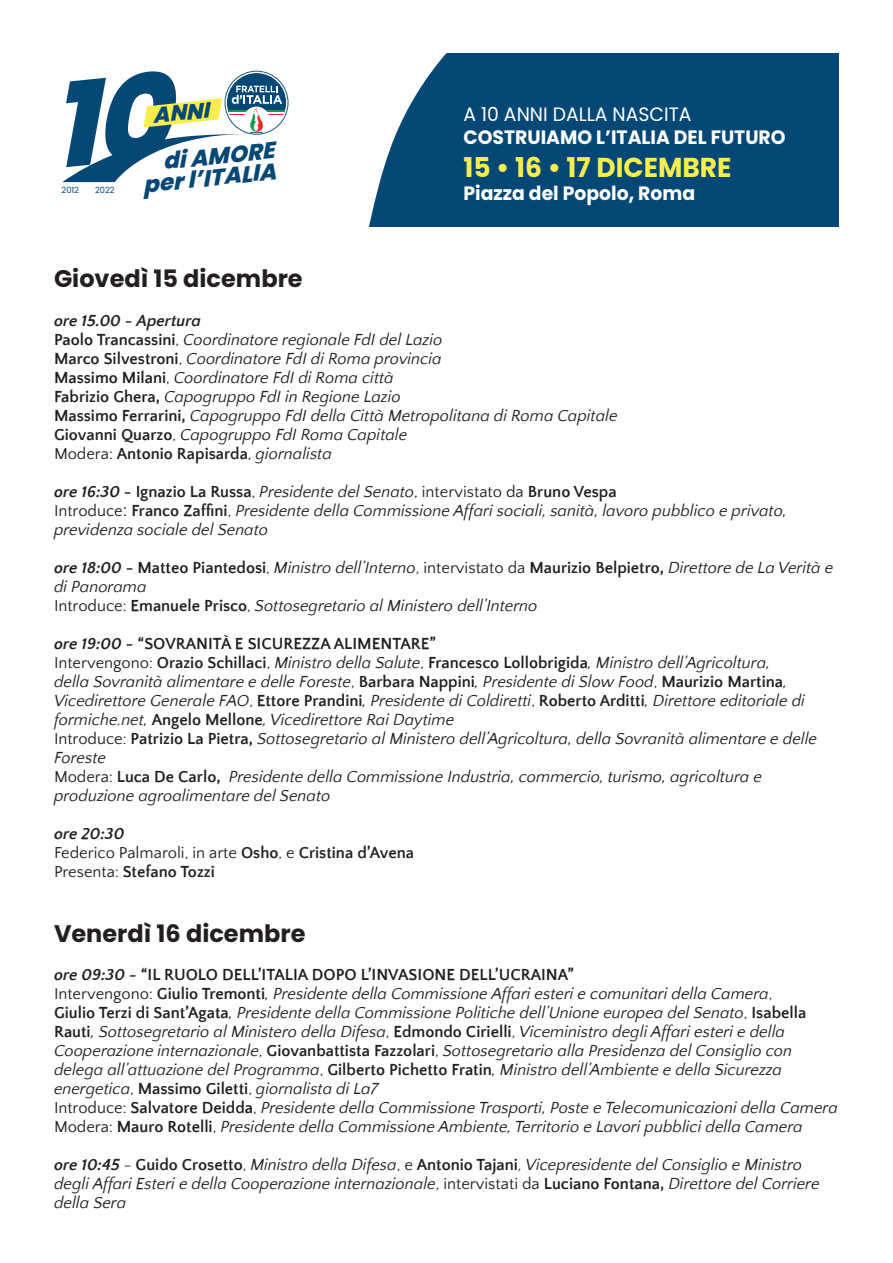
<style>
.page{position:relative;width:893px;height:1263px;background:#fff}
.page>*{position:absolute;margin:0;border:0;box-sizing:border-box;transform-origin:0 0}
.t1{font:700 27.3px "Poppins";color:#f8ed4f}
.t2{font:700 24px "Poppins";color:#231f20}
.t3{font:italic 800 22.8px "Poppins";color:#064875}
.t4{font:italic 800 21.6px "Poppins";color:#064875}
.t5{font:700 19.35px "Poppins";color:#fff}
.t6{font:19.35px "Poppins";color:#fff}
.t7{font:italic 16.5px/18.9px "Quattrocento Sans";color:#231f20}
.t8{font:16.5px/19px "Quattrocento Sans";color:#231f20}
.t9{font:8.55px "Poppins";color:#064875}
.s1{font-weight:700}
.s2{font-weight:700;font-style:normal}
.s3{font-style:normal}
.s4{font-family:"Arial";font-style:normal}
.s5{font-weight:700;font-style:italic}
</style>
<div class="page">
<svg style="left:369px;top:53px;width:470px;height:173px;background:#18557f"></svg>
<svg style="left:62px;top:70px;width:227px;height:112px"></svg>
<p class="t9" style="left:62px;top:185px;width:19px">2012</p>
<p class="t9" style="left:95px;top:185px;width:21px">2022</p>
<h3 class="t4" style="left:151px;top:103px;width:58px;rotate:-6deg">ANNI</h3>
<h3 class="t3" style="left:161px;top:148px;width:113px;rotate:-6deg">di AMORE</h3>
<h3 class="t3" style="left:141px;top:172px;width:135px;rotate:-6deg">per l’ITALIA</h3>
<p class="t6" style="left:463px;top:103px;width:230px">A 10 ANNI DALLA NASCITA</p>
<p class="t5" style="left:463px;top:126px;width:324px">COSTRUIAMO L’ITALIA DEL FUTURO</p>
<h1 class="t1" style="left:463px;top:151px;width:270px">15 • 16 • 17 DICEMBRE</h1>
<p class="t5" style="left:463px;top:182px;width:233px">Piazza del Popolo, Roma</p>
<h2 class="t2" style="left:54px;top:265px;width:250px">Giovedì 15 dicembre</h2>
<p class="t7" style="left:54px;top:312px;width:565px"><span class="s1">ore 15.00</span> <span class="s2">-</span> <span class="s1">Apertura<br></span><span class="s2">Paolo Trancassini</span><span class="s3">,</span> Coordinatore regionale FdI del Lazio<br><span class="s2">Marco Silvestroni</span><span class="s3">,</span> Coordinatore FdI di Roma provincia<br><span class="s2">Massimo Milani</span><span class="s3">,</span> Coordinatore FdI di Roma città<br><span class="s2">Fabrizio Ghera,</span> Capogruppo FdI in Regione Lazio<br><span class="s2">Massimo Ferrarini,</span> Capogruppo FdI della Città Metropolitana di Roma Capitale <span class="s2">Giovanni Quarzo</span><span class="s3">,</span> Capogruppo FdI Roma Capitale<br><span class="s3">Modera:</span> <span class="s2">Antonio Rapisarda</span><span class="s3">,</span> giornalista</p>
<p class="t7" style="left:54px;top:483px;width:734px"><span class="s1">ore 16:30</span> <span class="s2">- Ignazio La Russa</span><span class="s3">,</span> Presidente del Senato<span class="s3">, intervistato da</span> <span class="s2">Bruno Vespa<br></span><span class="s3">Introduce</span><span class="s4">:</span> <span class="s2">Franco Zaffini</span><span class="s3">,</span> Presidente della Commissione Affari sociali, sanità, lavoro pubblico e privato, previdenza sociale del Senato</p>
<p class="t7" style="left:54px;top:559px;width:781px"><span class="s1">ore 18:00</span> <span class="s2">- Matteo Piantedosi</span><span class="s3">,</span> Ministro dell’Interno<span class="s3">, intervistato da</span> <span class="s2">Maurizio Belpietro,</span> Direttore de La Verità e di Panorama<br><span class="s3">Introduce:</span> <span class="s2">Emanuele Prisco</span><span class="s3">,</span> Sottosegretario al Ministero dell’Interno</p>
<p class="t7" style="left:54px;top:634px;width:765px"><span class="s1">ore 19:00 -</span> <span class="s2">“SOVRANITÀ E SICUREZZA ALIMENTARE”<br></span><span class="s3">Intervengono:</span> <span class="s2">Orazio Schillaci</span><span class="s3">,</span> Ministro della Salute<span class="s3">,</span> <span class="s2">Francesco Lollobrigida</span>, Ministro dell’Agricoltura,<br>della Sovranità alimentare e delle Foreste<span class="s3">,</span> <span class="s2">Barbara Nappini</span>, Presidente di Slow Food<span class="s3">,</span> <span class="s2">Maurizio Martina</span>, Vicedirettore Generale FAO<span class="s3">,</span> <span class="s2">Ettore Prandini</span>, Presidente di Coldiretti<span class="s3">,</span> <span class="s2">Roberto Arditti</span>, Direttore editoriale di formiche.net, <span class="s2">Angelo Mellone</span>, Vicedirettore Rai Daytime<br><span class="s3">Introduce:</span> <span class="s2">Patrizio La Pietra,</span> Sottosegretario al Ministero dell’Agricoltura, della Sovranità alimentare e delle Foreste<br><span class="s3">Modera:</span> <span class="s2">Luca De Carlo,</span> Presidente della Commissione Industria, commercio, turismo, agricoltura e produzione agroalimentare del Senato</p>
<p class="t8" style="left:54px;top:824px;width:362px"><span class="s5">ore 20:30<br></span>Federico Palmaroli, in arte <span class="s1">Osho</span>, e <span class="s1">Cristina d’Avena<br></span>Presenta: <span class="s1">Stefano Tozzi</span></p>
<h2 class="t2" style="left:54px;top:920px;width:253px">Venerdì 16 dicembre</h2>
<p class="t7" style="left:54px;top:966px;width:785px"><span class="s1">ore 09:30 -</span> <span class="s2">“IL RUOLO DELL’ITALIA DOPO L’INVASIONE DELL’UCRAINA”<br></span><span class="s3">Intervengono:</span> <span class="s2">Giulio Tremonti</span>, Presidente della Commissione Affari esteri e comunitari della Camera<span class="s3">,<br></span><span class="s2">Giulio Terzi di Sant’Agata</span>, Presidente della Commissione Politiche dell’Unione europea del Senato<span class="s3">,</span> <span class="s2">Isabella Rauti</span>, Sottosegretario al Ministero della Difesa<span class="s3">,</span> <span class="s2">Edmondo Cirielli</span><span class="s3">,</span> Viceministro degli Affari esteri e della Cooperazione internazionale<span class="s3">,</span> <span class="s2">Giovanbattista Fazzolari</span><span class="s3">,</span> Sottosegretario alla Presidenza del Consiglio con delega all’attuazione del Programma<span class="s3">,</span> <span class="s2">Gilberto Pichetto Fratin</span>, Ministro dell’Ambiente e della Sicurezza energetica<span class="s3">,</span> <span class="s2">Massimo Giletti</span><span class="s3">,</span> giornalista di La7<br><span class="s3">Introduce:</span> <span class="s2">Salvatore Deidda</span><span class="s3">,</span> Presidente della Commissione Trasporti, Poste e Telecomunicazioni della Camera <span class="s3">Modera:</span> <span class="s2">Mauro Rotelli</span><span class="s3">,</span> Presidente della Commissione Ambiente, Territorio e Lavori pubblici della Camera</p>
<p class="t7" style="left:54px;top:1155px;width:767px"><span class="s1">ore 10:45</span> <span class="s3">-</span> <span class="s2">Guido Crosetto</span><span class="s3">,</span> Ministro della Difesa<span class="s3">, e</span> <span class="s2">Antonio Tajani</span><span class="s3">,</span> Vicepresidente del Consiglio e Ministro degli Affari Esteri e della Cooperazione internazionale<span class="s3">, intervistati da</span> <span class="s2">Luciano Fontana,</span> Direttore del Corriere della Sera</p>
</div>
